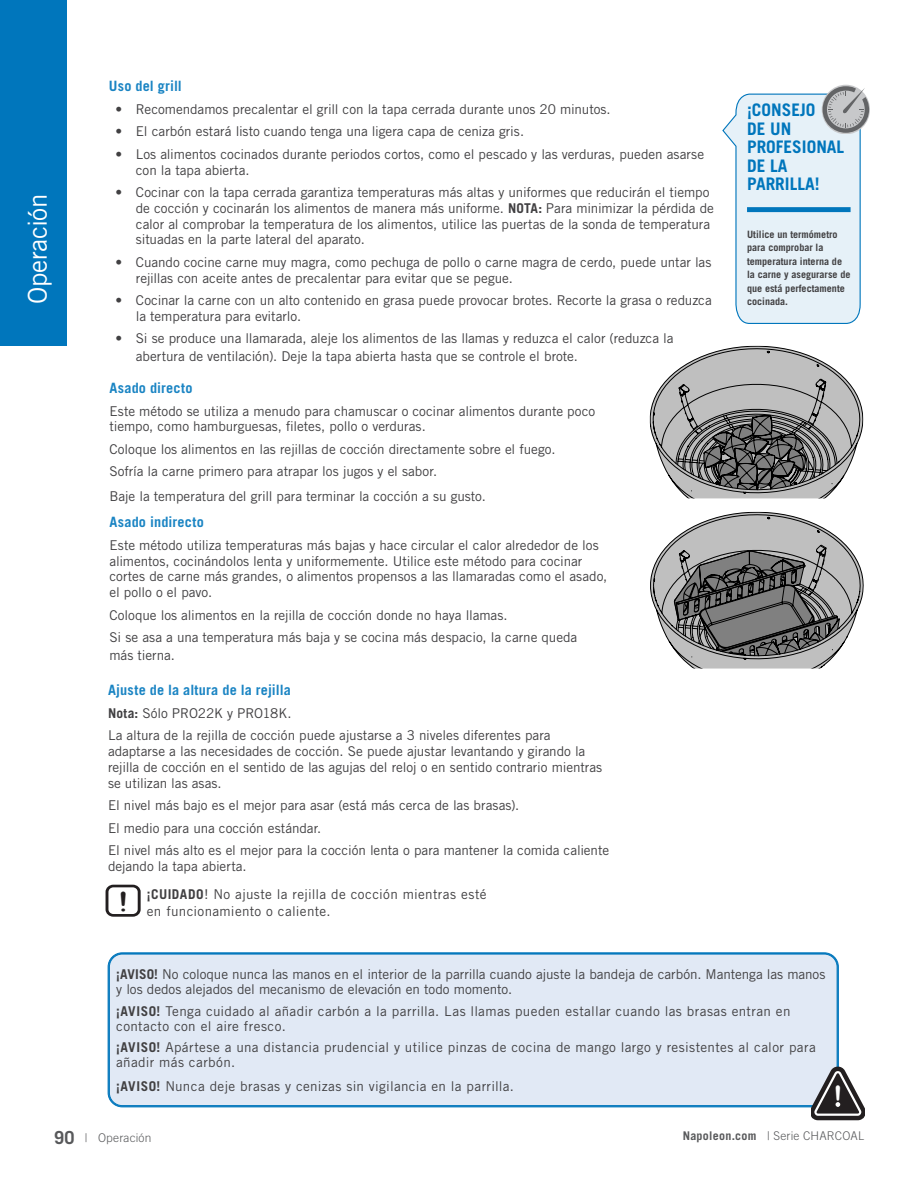
<style>
.page{position:relative;width:918px;height:1188px;background:#fff}
.page>*{position:absolute;margin:0;border:0;box-sizing:border-box;transform-origin:0 0}
.t1{font:700 34.05px "Courier New";color:#fff;scale:.78 1}
.t2{font:700 31.95px "Courier New";color:#231f20;scale:.93 1}
.t3{font:25.95px "Trade Gothic LT Std";letter-spacing:-.01em;color:#fff}
.t4{font:700 17.4px/18.6px "Trade Gothic LT Std";color:#0076bc}
.t5{font:700 14.25px "Trade Gothic LT Std";letter-spacing:.01em;color:#1a84c3}
.t6{font:13.5px/15.8px "Trade Gothic LT Std";color:#414042}
.t7{font:13.5px/15px "Trade Gothic LT Std";letter-spacing:.025em;color:#414042}
.t8{font:13.5px "Trade Gothic LT Std";letter-spacing:.02em;color:#414042}
.t9{font:300 12px "Trade Gothic LT Std";letter-spacing:.015em;color:#58595b}
.t10{font:700 10.2px/13.5px "Trade Gothic LT Std";color:#414042}
.s1{font-weight:700}
.s2{font-weight:700;font-size:18px}
</style>
<div class="page">
<div style="left:0;top:0;width:68px;height:346px;background:#0076bc"></div>
<div style="left:109px;top:953px;width:729px;height:153px;background:#e1e9f5;border-radius:14px"></div>
<div style="left:109px;top:954px;width:728px;height:152px;border:1px solid #0076bc;border-radius:13px"></div>
<svg style="left:811px;top:1065px;width:54px;height:56px"></svg>
<svg style="left:722px;top:85px;width:148px;height:239px"></svg>
<div style="left:747px;top:207px;width:104px;height:5px;background:#0076bc"></div>
<div style="left:106px;top:885px;width:35px;height:32px;border:3px solid #231f20;border-radius:6px"></div>
<svg style="left:650px;top:346px;width:214px;height:152px"></svg>
<svg style="left:650px;top:512px;width:214px;height:157px"></svg>
<h3 class="t3" style="left:22px;top:304px;width:112px;rotate:-90deg">Operación</h3>
<p class="t5" style="left:109px;top:77px;width:74px">Uso del grill</p>
<p class="t6" style="left:116px;top:101px;width:497px">• Recomendamos precalentar el grill con la tapa cerrada durante unos 20 minutos.</p>
<p class="t6" style="left:116px;top:123px;width:410px">• El carbón estará listo cuando tenga una ligera capa de ceniza gris.</p>
<p class="t6" style="left:136px;top:146px;width:570px;text-indent:-20px">• Los alimentos cocinados durante periodos cortos, como el pescado y las verduras, pueden asarse con la tapa abierta.</p>
<p class="t6" style="left:136px;top:184px;width:580px;text-indent:-20px">• Cocinar con la tapa cerrada garantiza temperaturas más altas y uniformes que reducirán el tiempo de cocción y cocinarán los alimentos de manera más uniforme. <span class="s1">NOTA:</span> Para minimizar la pérdida de calor al comprobar la temperatura de los alimentos, utilice las puertas de la sonda de temperatura situadas en la parte lateral del aparato.</p>
<p class="t6" style="left:136px;top:254px;width:577px;text-indent:-20px">• Cuando cocine carne muy magra, como pechuga de pollo o carne magra de cerdo, puede untar las rejillas con aceite antes de precalentar para evitar que se pegue.</p>
<p class="t6" style="left:136px;top:292px;width:577px;text-indent:-20px">• Cocinar la carne con un alto contenido en grasa puede provocar brotes. Recorte la grasa o reduzca la temperatura para evitarlo.</p>
<p class="t6" style="left:136px;top:329px;width:539px;line-height:18px;text-indent:-20px">• Si se produce una llamarada, aleje los alimentos de las llamas y reduzca el calor (reduzca la abertura de ventilación). Deje la tapa abierta hasta que se controle el brote.</p>
<p class="t5" style="left:109px;top:379px;width:85px">Asado directo</p>
<p class="t6" style="left:109px;top:403px;width:487px">Este método se utiliza a menudo para chamuscar o cocinar alimentos durante poco tiempo, como hamburguesas, filetes, pollo o verduras.</p>
<p class="t6" style="left:109px;top:438px;width:448px;line-height:22.5px">Coloque los alimentos en las rejillas de cocción directamente sobre el fuego.<br>Sofría la carne primero para atrapar los jugos y el sabor.</p>
<p class="t6" style="left:109px;top:488px;width:378px">Baje la temperatura del grill para terminar la cocción a su gusto.</p>
<p class="t5" style="left:109px;top:514px;width:96px">Asado indirecto</p>
<p class="t6" style="left:109px;top:537px;width:499px">Este método utiliza temperaturas más bajas y hace circular el calor alrededor de los alimentos, cocinándolos lenta y uniformemente. Utilice este método para cocinar cortes de carne más grandes, o alimentos propensos a las llamaradas como el asado, el pollo o el pavo.</p>
<p class="t6" style="left:109px;top:603px;width:469px;line-height:22.5px">Coloque los alimentos en la rejilla de cocción donde no haya llamas.<br>Si se asa a una temperatura más baja y se cocina más despacio, la carne queda</p>
<p class="t6" style="left:109px;top:647px;width:67px">más tierna.</p>
<p class="t5" style="left:108px;top:681px;width:184px">Ajuste de la altura de la rejilla</p>
<p class="t6" style="left:108px;top:702px;width:444px;line-height:22.5px"><span class="s1">Nota:</span> Sólo PRO22K y PRO18K.<br>La altura de la rejilla de cocción puede ajustarse a 3 niveles diferentes para</p>
<p class="t6" style="left:108px;top:743px;width:496px">adaptarse a las necesidades de cocción. Se puede ajustar levantando y girando la rejilla de cocción en el sentido de las agujas del reloj o en sentido contrario mientras se utilizan las asas.</p>
<p class="t6" style="left:108px;top:794px;width:503px;line-height:22.5px">El nivel más bajo es el mejor para asar (está más cerca de las brasas).<br>El medio para una cocción estándar.<br>El nivel más alto es el mejor para la cocción lenta o para mantener la comida caliente</p>
<p class="t6" style="left:108px;top:858px;width:140px">dejando la tapa abierta.</p>
<h2 class="t2" style="left:114px;top:881px;width:21px">!</h2>
<p class="t7" style="left:147px;top:887px;width:341px"><span class="s1">¡CUIDADO</span>! No ajuste la rejilla de cocción mientras esté</p>
<p class="t8" style="left:147px;top:903px;width:185px">en funcionamiento o caliente.</p>
<p class="t4" style="left:747px;top:100px;width:99px">¡CONSEJO<br>DE UN<br>PROFESIONAL<br>DE LA<br>PARRILLA!</p>
<p class="t10" style="left:747px;top:227px;width:105px">Utilice un termómetro para comprobar la temperatura interna de la carne y asegurarse de que está perfectamente cocinada.</p>
<p class="t6" style="left:116px;top:966px;width:711px;line-height:15px"><span class="s1">¡AVISO!</span> No coloque nunca las manos en el interior de la parrilla cuando ajuste la bandeja de carbón. Mantenga las manos y los dedos alejados del mecanismo de elevación en todo momento.</p>
<p class="t7" style="left:116px;top:1003px;width:676px"><span class="s1">¡AVISO!</span> Tenga cuidado al añadir carbón a la parrilla. Las llamas pueden estallar cuando las brasas entran en contacto con el aire fresco.</p>
<p class="t7" style="left:116px;top:1040px;width:701px"><span class="s1">¡AVISO!</span> Apártese a una distancia prudencial y utilice pinzas de cocina de mango largo y resistentes al calor para añadir más carbón.</p>
<p class="t8" style="left:116px;top:1078px;width:399px"><span class="s1">¡AVISO!</span> Nunca deje brasas y cenizas sin vigilancia en la parrilla.</p>
<h1 class="t1" style="left:830px;top:1075px;width:22px">!</h1>
<p class="t9" style="left:54px;top:1131px;width:99px"><span class="s2">90</span> | Operación</p>
<p class="t9" style="left:683px;top:1129px;width:183px"><span class="s1">Napoleon.com</span> | Serie CHARCOAL</p>
</div>
